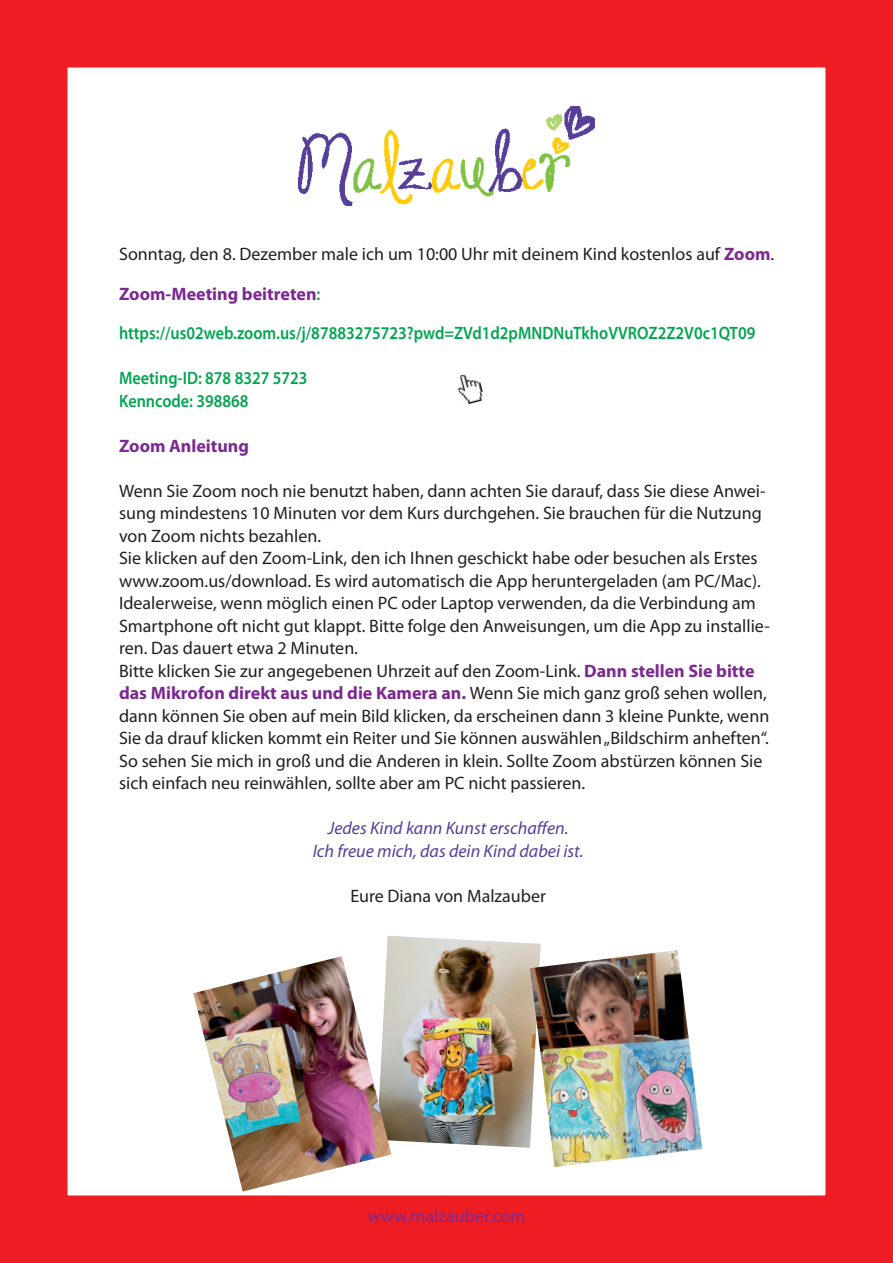
<style>
.page{position:relative;width:893px;height:1263px;background:#fff}
.page>*{position:absolute;margin:0;border:0;box-sizing:border-box;transform-origin:0 0}
.t1{font:18px/22.5px "Myriad Pro";color:#231f20}
.t2{font:600 18px/39.5px "Myriad Pro";color:#00a54f;scale:.9 1}
.t3{font:italic 18px/22.5px "Myriad Pro";color:#573e99;text-align:center}
.t4{font:18px "Myriad Pro";color:#7b2991}
.t5{font:700 18px "Myriad Pro";color:#7b2991}
.s1{font-weight:400;color:#231f20}
.s2{font-weight:700;color:#7b2991}
</style>
<div class="page">
<div style="left:0;top:0;width:893px;height:1263px;border:68px solid #ee1d23"></div>
<img style="left:298px;top:106px;width:297px;height:100px">
<img style="left:386px;top:936px;width:155px;height:212px">
<img style="left:193px;top:956px;width:198px;height:235px">
<img style="left:530px;top:950px;width:172px;height:217px">
<img style="left:458px;top:374px;width:25px;height:30px">
<p class="t2" style="left:119px;top:234px;width:729px"><span class="s1">Sonntag, den 8. Dezember male ich um 10:00 Uhr mit deinem Kind kostenlos auf</span> <span class="s2">Zoom</span><span class="s1">.<br></span><span class="s2">Zoom-Meeting beitreten</span>: https://us02web.zoom.us/j/87883275723?pwd=ZVd1d2pMNDNuTkhoVVROZ2Z2V0c1QT09</p>
<p class="t2" style="left:119px;top:367px;width:211px;line-height:22.5px">Meeting-ID: 878 8327 5723<br>Kenncode: 398868</p>
<p class="t5" style="left:119px;top:434px;width:131px">Zoom Anleitung</p>
<p class="t1" style="left:119px;top:479px;width:652px">Wenn Sie Zoom noch nie benutzt haben, dann achten Sie darauf, dass Sie diese Anwei&shy;sung mindestens 10 Minuten vor dem Kurs durchgehen. Sie brauchen für die Nutzung von Zoom nichts bezahlen.<br>Sie klicken auf den Zoom-Link, den ich Ihnen geschickt habe oder besuchen als Erstes www.zoom.us/download. Es wird automatisch die App heruntergeladen (am PC/Mac).<br>Idealerweise, wenn möglich einen PC oder Laptop verwenden, da die Verbindung am Smartphone oft nicht gut klappt. Bitte folge den Anweisungen, um die App zu installie&shy;ren. Das dauert etwa 2 Minuten.<br>Bitte klicken Sie zur angegebenen Uhrzeit auf den Zoom-Link. <span class="s2">Dann stellen Sie bitte das Mikrofon direkt aus und die Kamera an.</span> Wenn Sie mich ganz groß sehen wollen, dann können Sie oben auf mein Bild klicken, da erscheinen dann 3 kleine Punkte, wenn Sie da drauf klicken kommt ein Reiter und Sie können auswählen „Bildschirm anheften“.<br>So sehen Sie mich in groß und die Anderen in klein. Sollte Zoom abstürzen können Sie sich einfach neu reinwählen, sollte aber am PC nicht passieren.</p>
<p class="t3" style="left:313px;top:817px;width:272px">Jedes Kind kann Kunst erschaffen.<br>Ich freue mich, das dein Kind dabei ist.</p>
<p class="t1" style="left:350px;top:884px;width:197px">Eure Diana von Malzauber</p>
<p class="t4" style="left:367px;top:1204px;width:160px">www.malzauber.com</p>
</div>
